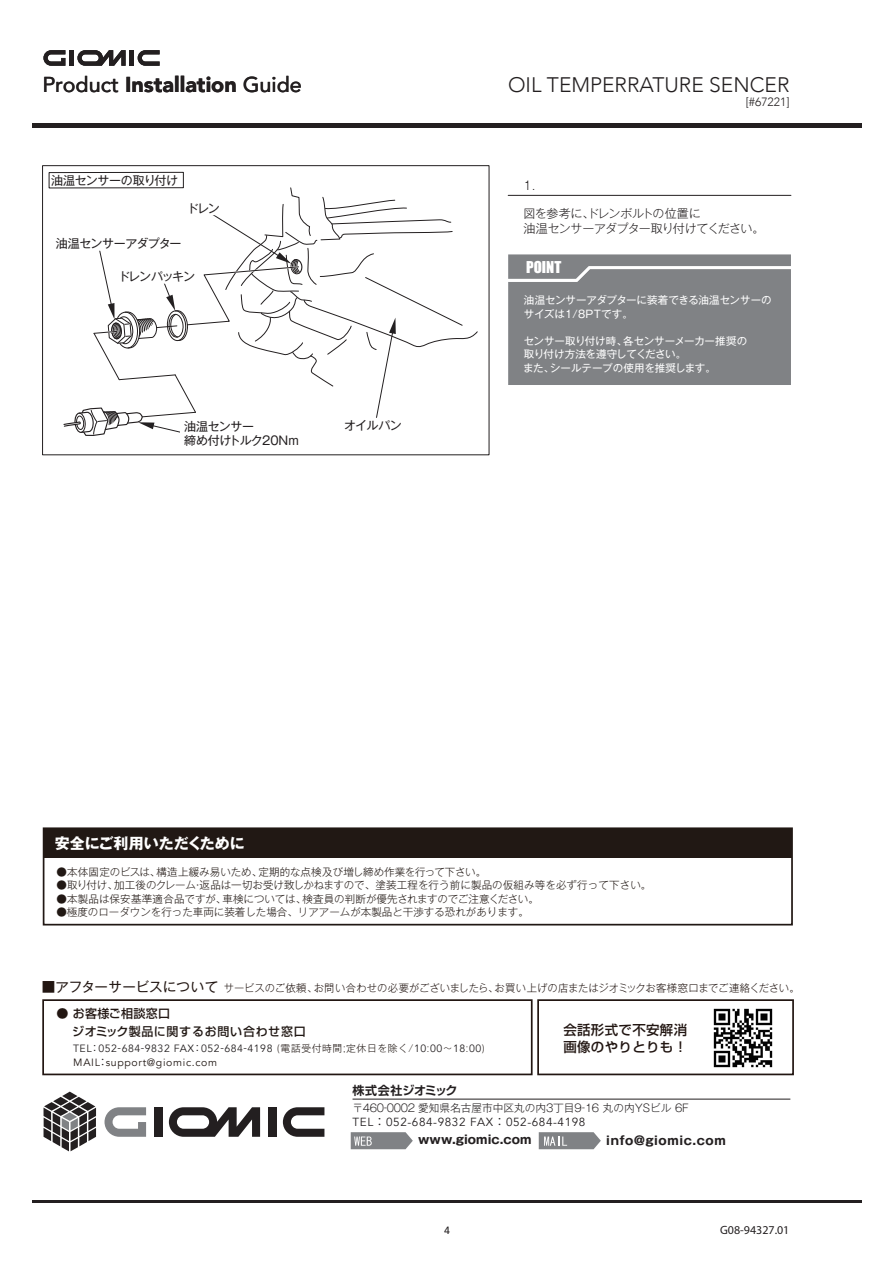
<style>
.page{position:relative;width:893px;height:1263px;background:#fff}
.page>*{position:absolute;margin:0;border:0;box-sizing:border-box;transform-origin:0 0}
.t1{font:500 21.6px "Avenir";color:#231f20}
.t2{font:300 21px "Avenir";color:#231f20}
.t3{font:700 15px "Gothic MB101 Pro";color:#fff}
.t4{font:15px "Impact";color:#fff}
.t5{font:500 13.5px/17.2px "Shin Go Pro";letter-spacing:.025em;color:#221612}
.t6{font:12px/14.4px "Gothic MB101 Pro";letter-spacing:-.03em;color:#231f20}
.t7{font:300 12px/14.4px "Gothic MB101 Pro";letter-spacing:-.04em;color:#231f20}
.t8{font:500 12px/17.4px "Shin Go Pro";letter-spacing:.035em;color:#211814}
.t9{font:700 12px "Gothic MB101 Pro";letter-spacing:.035em;color:#231f20}
.t10{font:700 12px "Gothic MB101 Pro";letter-spacing:.005em;color:#231f20}
.t11{font:12px "Myriad Pro";color:#231f20}
.t12{font:700 12px "Shin Go Pro De";letter-spacing:-.015em;color:#231f20}
.t13{font:300 12px "Avenir";color:#231f20}
.t14{font:12px "Gothic MB101 Pro";letter-spacing:-.095em;color:#231f20}
.t15{font:11.7px "Avenir";letter-spacing:.05em;color:#231f20}
.t16{font:300 10.65px "Gothic MB101 Pro";color:#231f20}
.t17{font:300 10.5px "Gothic MB101 Pro";color:#211814}
.t18{font:10.5px/13.5px "Gothic MB101 Pro";letter-spacing:-.005em;color:#fff}
.t19{font:300 10.5px "Gothic MB101 Pro";letter-spacing:.005em;color:#221612}
.t20{font:10.5px "Avenir";letter-spacing:.05em;color:#231f20}
.t21{font:10.5px "Avenir";letter-spacing:.065em;color:#211814}
.t22{font:500 10.5px "Avenir";color:#231f20}
.s1{font-weight:900}
.s2{font-weight:400;font-size:13.5px}
.s3{font-family:"Koz Go Pro";color:#231f20}
.s4{font-family:"Gothic MB101 Pro";font-weight:400;color:#221612}
.s5{color:#221612}
.s6{font-family:"Gothic MB101 Pro"}
.s7{font-family:"Gothic MB101 Pro";font-weight:300;font-size:9.75px;color:#211814}
.s8{font-family:"Koz Go Pr 6 N"}
</style>
<div class="page">
<div style="left:42px;top:165px;width:447px;height:290px;border:1px solid #231f20"></div>
<div style="left:32px;top:123px;width:829px;height:5px;background:#231f20"></div>
<hr style="left:33px;top:1200px;width:829px;height:2px;background:#231f20">
<hr style="left:70px;top:50px;width:4px;height:16px;background:#231f20">
<hr style="left:130px;top:50px;width:4px;height:16px;background:#231f20">
<svg style="left:43px;top:50px;width:22px;height:16px"></svg>
<svg style="left:138px;top:50px;width:22px;height:16px"></svg>
<svg style="left:77px;top:50px;width:49px;height:16px"></svg>
<hr style="left:508px;top:195px;width:283px;height:1px;background:#231f20">
<svg style="left:54px;top:187px;width:424px;height:249px"></svg>
<div style="left:49px;top:172px;width:135px;height:16px;border:1px solid #231f20"></div>
<div style="left:508px;top:254px;width:283px;height:131px;background:#808285"></div>
<div style="left:181px;top:419px;width:116px;height:29px;background:#fff"></div>
<div style="left:44px;top:828px;width:748px;height:30px;background:#211814"></div>
<div style="left:43px;top:827px;width:750px;height:98px;border:2px solid #211814"></div>
<div style="left:42px;top:999px;width:491px;height:76px;border:2px solid #221612"></div>
<div style="left:537px;top:999px;width:257px;height:76px;border:2px solid #221612"></div>
<img style="left:708px;top:1008px;width:70px;height:65px">
<hr style="left:353px;top:1099px;width:437px;height:1px;background:#231f20">
<svg style="left:351px;top:1132px;width:62px;height:17px"></svg>
<svg style="left:539px;top:1132px;width:62px;height:17px"></svg>
<svg style="left:44px;top:1091px;width:52px;height:60px"></svg>
<div style="left:154px;top:1107px;width:8px;height:30px;background:#231f20"></div>
<div style="left:268px;top:1107px;width:8px;height:30px;background:#231f20"></div>
<svg style="left:105px;top:1107px;width:41px;height:30px"></svg>
<svg style="left:283px;top:1107px;width:41px;height:30px"></svg>
<svg style="left:169px;top:1107px;width:91px;height:30px"></svg>
<h1 class="t1" style="left:42px;top:66px;width:261px">Product <span class="s1">Installation</span> Guide</h1>
<p class="t6" style="left:51px;top:171px;width:129px">油温センサーの取り付け</p>
<p class="t6" style="left:56px;top:234px;width:127px">油温センサーアダプター</p>
<p class="t6" style="left:187px;top:199px;width:35px">ドレン</p>
<p class="t14" style="left:118px;top:266px;width:79px">ドレンパッキン</p>
<p class="t6" style="left:184px;top:417px;width:116px">油温センサー<br>締め付けトルク20Nm</p>
<p class="t6" style="left:344px;top:416px;width:59px">オイルパン</p>
<h2 class="t2" style="left:508px;top:72px;width:283px">OIL TEMPERRATURE SENCER</h2>
<p class="t13" style="left:746px;top:95px;width:45px">[#67221]</p>
<p class="t7" style="left:523px;top:176px;width:13px">1.</p>
<p class="t7" style="left:523px;top:205px;width:243px">図を参考に、ドレンボルトの位置に<br>油温センサーアダプター取り付けてください。</p>
<h3 class="t4" style="left:526px;top:255px;width:37px">POINT</h3>
<p class="t18" style="left:524px;top:292px;width:249px">油温センサーアダプターに装着できる油温センサーのサイズは1/8PTです。</p>
<p class="t18" style="left:523px;top:332px;width:225px">センサー取り付け時、各センサーメーカー推奨の取り付け方法を遵守してください。<br>また、シールテープの使用を推奨します。</p>
<h3 class="t3" style="left:55px;top:831px;width:192px">安全にご利用いただくために</h3>
<p class="t17" style="left:56px;top:863px;width:431px">●本体固定のビスは、構造上緩み易いため、定期的な点検及び増し締め作業を行って下さい。</p>
<p class="t17" style="left:56px;top:876px;width:597px">●取り付け、加工後のクレーム・返品は一切お受け致しかねますので、塗装工程を行う前に製品の仮組み等を必ず行って下さい。</p>
<p class="t17" style="left:56px;top:890px;width:484px">●本製品は保安基準適合品ですが、車検については、検査員の判断が優先されますのでご注意ください。</p>
<p class="t17" style="left:56px;top:903px;width:474px">●極度のローダウンを行った車両に装着した場合、リアアームが本製品と干渉する恐れがあります。</p>
<p class="t19" style="left:42px;top:979px;width:760px"><span class="s2">■アフターサービスについて</span>サービスのご依頼、お問い合わせの必要がございましたら、お買い上げの店またはジオミックお客様窓口までご連絡ください。</p>
<p class="t5" style="left:563px;top:1019px;width:125px">会話形式で不安解消画像のやりとりも！</p>
<p class="t21" style="left:73px;top:1056px;width:145px">MAIL<span class="s3">:</span>support@giomic.com</p>
<p class="t8" style="left:72px;top:1003px;width:235px;text-indent:-16px"><span class="s4">●</span> <span class="s5">お客様ご相談窓口<br></span>ジオミック製品に関するお問い合わせ窓口</p>
<p class="t20" style="left:73px;top:1042px;width:413px">TEL<span class="s6">：</span>052-684-9832 FAX<span class="s6">：</span>052-684-4198 <span class="s7">(電話受付時間;定休日を除く/</span>10<span class="s7">:</span>00<span class="s7">～</span>18<span class="s7">:</span>00<span class="s7">)</span></p>
<p class="t12" style="left:353px;top:1080px;width:106px">株式会社ジオミック</p>
<p class="t10" style="left:418px;top:1130px;width:115px">www.giomic.com</p>
<p class="t9" style="left:606px;top:1130px;width:121px">info@giomic.com</p>
<p class="t16" style="left:353px;top:1099px;width:338px">〒460-0002 愛知県名古屋市中区丸の内3丁目9-16 丸の内YSビル 6F</p>
<p class="t15" style="left:353px;top:1115px;width:234px">TEL<span class="s8">：</span>052-684-9832 FAX<span class="s8">：</span>052-684-4198</p>
<p class="t22" style="left:444px;top:1221px;width:7px">4</p>
<p class="t11" style="left:720px;top:1222px;width:71px">G08-94327.01</p>
</div>
